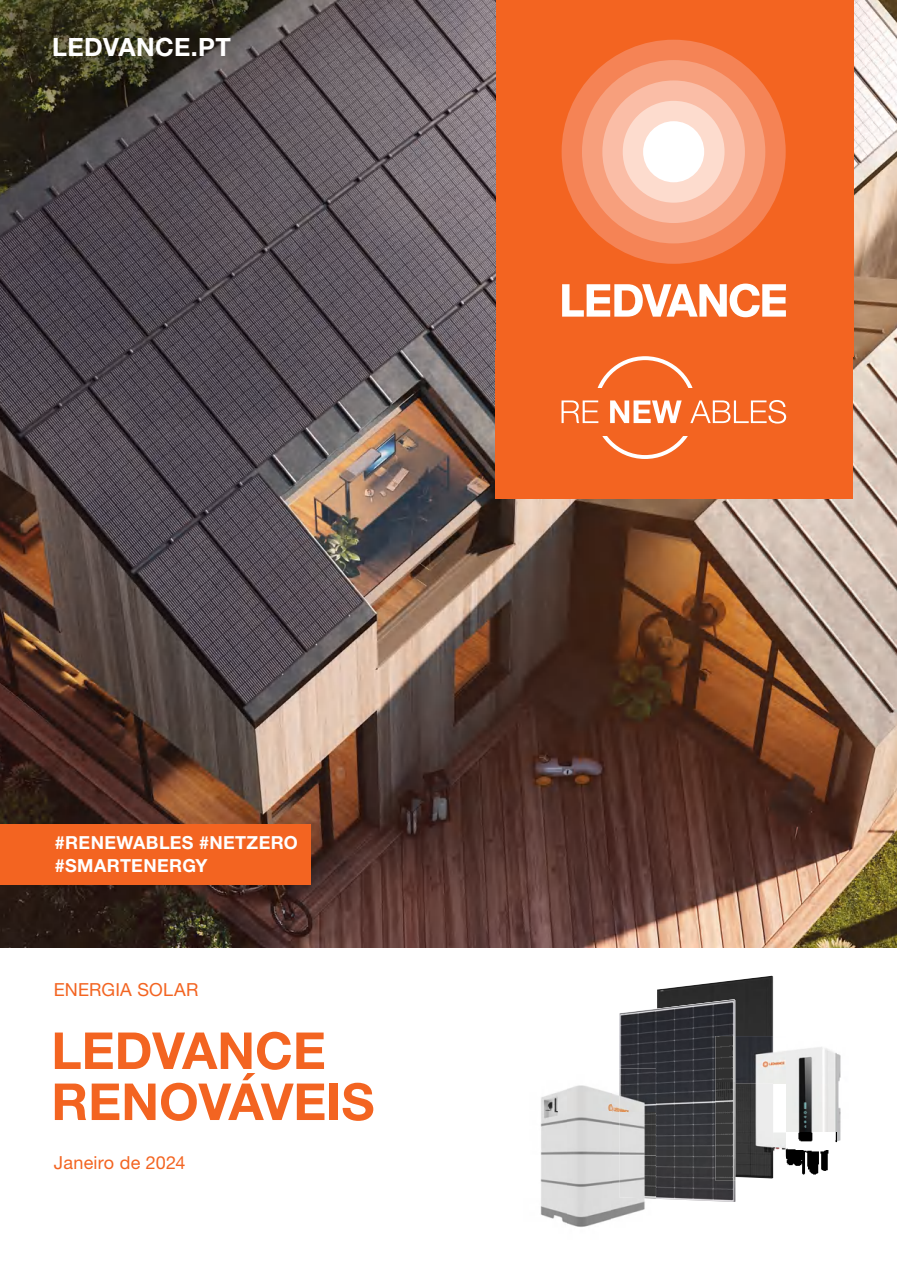
<style>
.page{position:relative;width:897px;height:1264px;background:#fff}
.page>*{position:absolute;margin:0;border:0;box-sizing:border-box;transform-origin:0 0}
.t1{font:700 51px/51px "Helvetica Neue LT Pro";color:#f36421}
.t2{font:700 25.2px "Helvetica Neue LT Pro";letter-spacing:.015em;color:#fff}
.t3{font:700 18px/22.5px "Helvetica Neue LT Pro";letter-spacing:.02em;color:#fff}
.t4{font:18px "Helvetica Neue LT Pro";letter-spacing:.015em;color:#f36421}
</style>
<div class="page">
<img style="left:0;top:0;width:896px;height:947px">
<img style="left:657px;top:975px;width:116px;height:60px">
<img style="left:619px;top:999px;width:116px;height:202px">
<img style="left:735px;top:1035px;width:106px;height:49px">
<img style="left:786px;top:1084px;width:55px;height:48px">
<img style="left:735px;top:1132px;width:106px;height:48px">
<img style="left:735px;top:1083px;width:38px;height:95px">
<img style="left:715px;top:1035px;width:20px;height:145px">
<img style="left:540px;top:1068px;width:116px;height:159px">
<img style="left:619px;top:1155px;width:37px;height:43px">
<div style="left:495px;top:350px;width:358px;height:149px;background:#f36421"></div>
<div style="left:496px;top:0;width:357px;height:357px;background:#f36421"></div>
<svg style="left:562px;top:283px;width:223px;height:34px"></svg>
<div style="left:593px;top:356px;width:103px;height:103px;border:4px solid #fff;border-radius:50%"></div>
<div style="left:557px;top:388px;width:201px;height:48px;background:#f36421"></div>
<svg style="left:561px;top:400px;width:37px;height:23px"></svg>
<svg style="left:610px;top:400px;width:71px;height:23px"></svg>
<svg style="left:690px;top:400px;width:96px;height:23px"></svg>
<div style="left:561px;top:40px;width:224px;height:224px;background:#f58355;border-radius:50%"></div>
<div style="left:582px;top:60px;width:183px;height:183px;background:#f79f7c;border-radius:50%"></div>
<div style="left:602px;top:80px;width:142px;height:143px;background:#fabda6;border-radius:50%"></div>
<div style="left:622px;top:101px;width:102px;height:102px;background:#fddcce;border-radius:50%"></div>
<div style="left:643px;top:121px;width:61px;height:61px;background:#fff;border-radius:50%"></div>
<div style="left:0;top:823px;width:311px;height:61px;background:#f36421"></div>
<h2 class="t2" style="left:52px;top:31px;width:180px">LEDVANCE.PT</h2>
<p class="t3" style="left:55px;top:831px;width:244px">#RENEWABLES #NETZERO #SMARTENERGY</p>
<p class="t4" style="left:54px;top:979px;width:146px">ENERGIA SOLAR</p>
<h1 class="t1" style="left:51px;top:1023px;width:325px">LEDVANCE<br>RENOVÁVEIS</h1>
<p class="t4" style="left:54px;top:1152px;width:133px">Janeiro de 2024</p>
</div>
